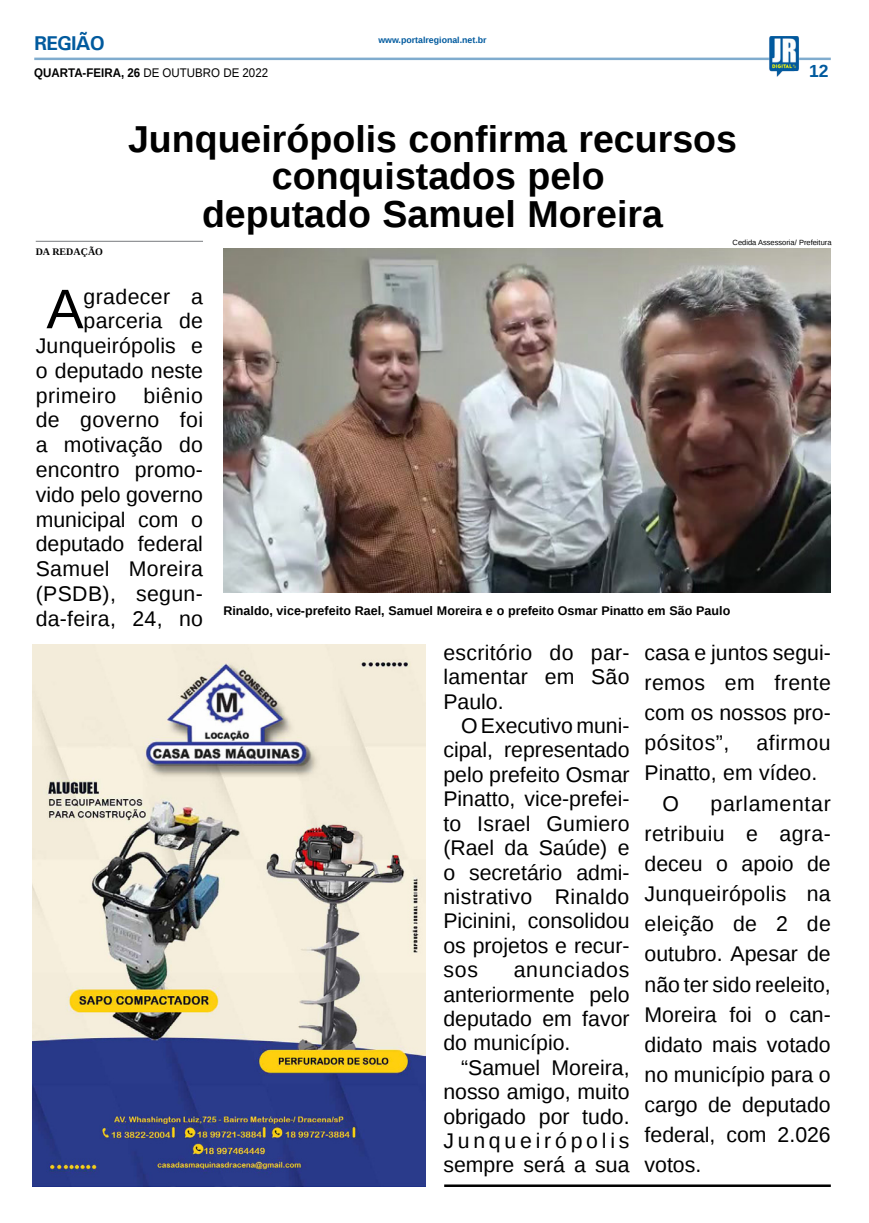
<style>
.page{position:relative;width:869px;height:1223px;background:#fff}
.page>*{position:absolute;margin:0;border:0;box-sizing:border-box;transform-origin:0 0}
.MATÉRIA{font:55.75px "Liberation Sans";color:#000}
.TÍTULO{font:700 37.5px "Liberation Sans";color:#000}
.MATÉRIA-2{font:21.25px/24.4px "Liberation Sans";color:#000;text-align:justify}
.MATÉRIA-3{font:21.25px "Liberation Sans";letter-spacing:.02em;color:#000}
.MATÉRIA-4{font:21.25px "Liberation Sans";letter-spacing:.025em;color:#000}
.TITULO_PG{font:700 20px "Univers";letter-spacing:-.04em;color:#005a9e}
.TÍTULO-2{font:700 17.5px "Liberation Sans";color:#005a9e}
.LEGENDA{font:700 12.5px "Liberation Sans";color:#000}
.DATA_PG{font:700 12.5px "Liberation Sans";color:#000;scale:.92 1}
.CRÉDITO_NOME{font:700 10px "Liberation Serif";color:#000}
.DATA_PG-2{font:700 8.75px "Liberation Sans";color:#005a9e}
.CRÉDITO_FOTO{font:7.5px "Liberation Sans";color:#000}
.s1{font-weight:400}
</style>
<div class="page">
<hr style="left:34px;top:58px;width:796px;height:2px;background:#005a9e">
<img style="left:768px;top:36px;width:30px;height:41px">
<img style="left:33px;top:644px;width:392px;height:542px">
<hr style="left:444px;top:1184px;width:386px;height:2px;background:#000">
<img style="left:223px;top:248px;width:607px;height:345px">
<hr style="left:36px;top:241px;width:167px;height:1px;background:#939598">
<p class="TITULO_PG" style="left:34px;top:31px;width:72px">REGIÃO</p>
<p class="DATA_PG" style="left:34px;top:64px;width:255px">QUARTA-FEIRA, 26 <span class="s1">DE OUTUBRO DE 2022</span></p>
<p class="DATA_PG-2" style="left:378px;top:34px;width:110px">www.portalregional.net.br</p>
<p class="TÍTULO" style="left:128px;top:113px;width:610px">Junqueirópolis confirma recursos</p>
<p class="TÍTULO" style="left:272px;top:151px;width:334px">conquistados pelo</p>
<p class="TÍTULO" style="left:202px;top:188px;width:462px">deputado Samuel Moreira</p>
<p class="TÍTULO-2" style="left:808px;top:58px;width:21px">12</p>
<p class="CRÉDITO_NOME" style="left:36px;top:245px;width:69px">DA REDAÇÃO</p>
<p class="MATÉRIA" style="left:46px;top:277px;width:39px">A</p>
<p class="MATÉRIA-3" style="left:84px;top:285px;width:121px">gradecer a</p>
<p class="MATÉRIA-2" style="left:84px;top:309px;width:121px">parceria de</p>
<p class="MATÉRIA-2" style="left:36px;top:334px;width:169px">Junqueirópolis e</p>
<p class="MATÉRIA-2" style="left:36px;top:359px;width:169px">o deputado neste</p>
<p class="MATÉRIA-4" style="left:36px;top:383px;width:82px">primeiro</p>
<p class="MATÉRIA-2" style="left:36px;top:384px;width:169px;line-height:24.8px;text-indent:108px">biênio de governo foi a motivação do encontro promo&shy;vido pelo governo municipal com o deputado federal Samuel Moreira (PSDB), segun&shy;da-feira, 24, no</p>
<p class="CRÉDITO_FOTO" style="left:732px;top:238px;width:100px">Cedida Assessoria/ Prefeitura</p>
<p class="LEGENDA" style="left:223px;top:602px;width:508px">Rinaldo, vice-prefeito Rael, Samuel Moreira e o prefeito Osmar Pinatto em São Paulo</p>
<p class="MATÉRIA-2" style="left:443px;top:641px;width:188px">escritório do par&shy;lamentar em São Paulo.</p>
<p class="MATÉRIA-2" style="left:443px;top:714px;width:188px;text-indent:18px">O Executivo muni&shy;cipal, representado pelo prefeito Osmar Pinatto, vice-prefei&shy;to Israel Gumiero (Rael da Saúde) e o secretário admi&shy;nistrativo Rinaldo Picinini, consolidou os projetos e recur&shy;sos</p>
<p class="MATÉRIA-2" style="left:443px;top:958px;width:188px;text-indent:70px">anunciados anteriormente pelo deputado em favor do município.</p>
<p class="MATÉRIA-2" style="left:443px;top:1056px;width:188px;text-indent:18px">“Samuel Moreira, nosso amigo, muito obrigado por tudo.<br>Junqueirópolis sempre será a sua</p>
<p class="MATÉRIA-2" style="left:644px;top:638px;width:188px;line-height:30.1px">casa e juntos segui&shy;remos em frente com os nossos pro&shy;pósitos”,</p>
<p class="MATÉRIA-2" style="left:644px;top:728px;width:187px;line-height:30.1px;text-indent:112px">afirmou<br>Pinatto, em vídeo.</p>
<p class="MATÉRIA-2" style="left:662px;top:792px;width:18px">O</p>
<p class="MATÉRIA-2" style="left:644px;top:789px;width:188px;line-height:30.1px;text-indent:66px">parlamentar retribuiu e agra&shy;deceu o apoio de Junqueirópolis na eleição de 2 de outubro. Apesar de não ter sido reeleito, Moreira foi o can&shy;didato mais votado no município para o cargo de deputado federal, com 2.026 votos.</p>
</div>
